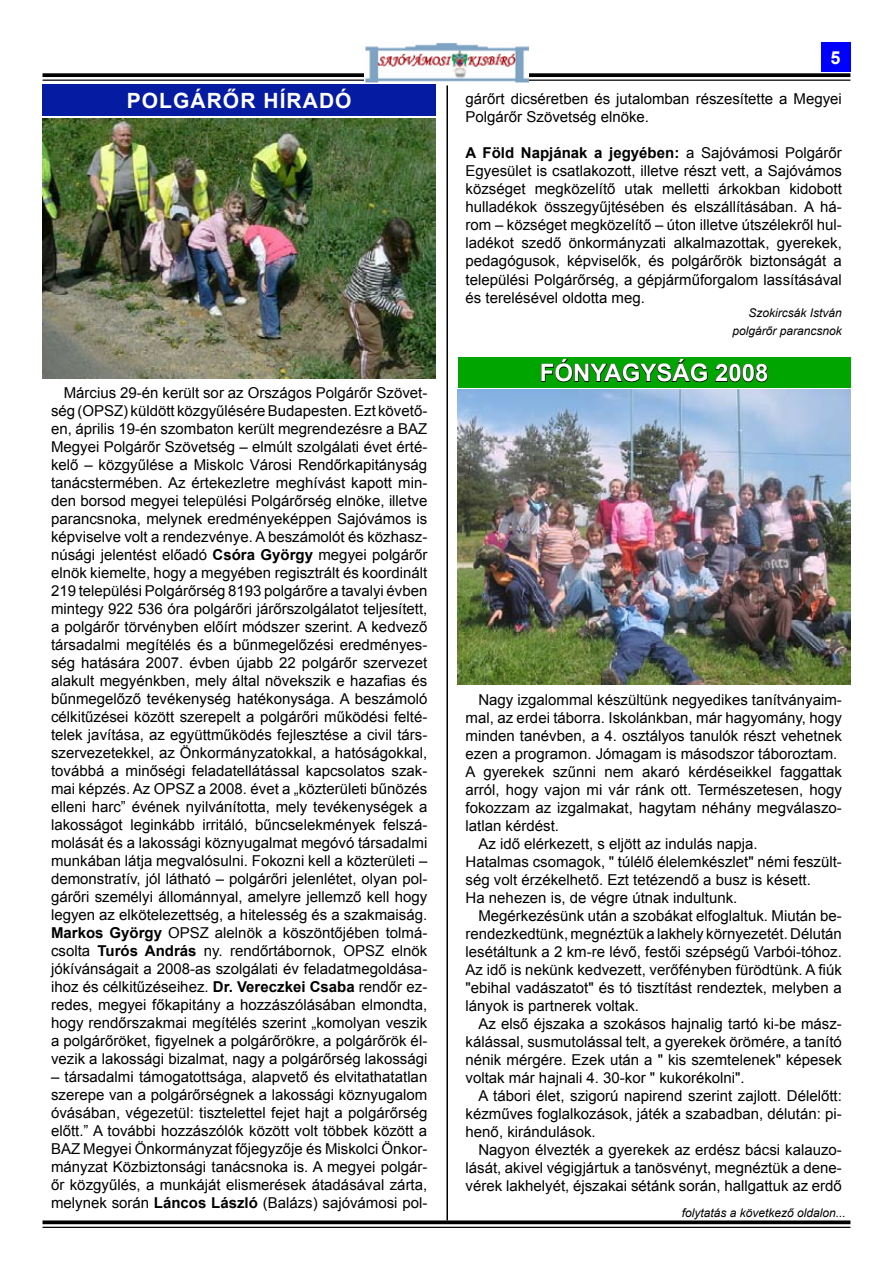
<style>
.page{position:relative;width:893px;height:1263px;background:#fff}
.page>*{position:absolute;margin:0;border:0;box-sizing:border-box;transform-origin:0 0}
.t1{font:700 24px "Arial";color:#fff}
.t2{font:700 21px "Arial";letter-spacing:.05em;color:#fff}
.t3{font:700 18px "Arial";color:#fff}
.t4{font:15px/18px "Arial";color:#000;text-align:justify}
.t5{font:italic 12px/18px "Arial";color:#000;text-align:right}
.s1{font-weight:700}
</style>
<div class="page">
<div style="left:821px;top:43px;width:29px;height:29px;background:#00f"></div>
<svg style="left:43px;top:73px;width:807px;height:4px;background:#131313"></svg>
<hr style="left:43px;top:80px;width:807px;height:1px;background:#000">
<img style="left:365px;top:43px;width:163px;height:40px">
<div style="left:458px;top:357px;width:392px;height:31px;background:#00a500"></div>
<svg style="left:541px;top:359px;width:167px;height:23px"></svg>
<svg style="left:715px;top:363px;width:53px;height:19px"></svg>
<img style="left:457px;top:390px;width:393px;height:295px">
<div style="left:43px;top:84px;width:393px;height:32px;background:#041ba2"></div>
<img style="left:43px;top:118px;width:392px;height:261px">
<hr style="left:446px;top:85px;width:2px;height:1135px;background:#000">
<svg style="left:43px;top:1220px;width:807px;height:4px;background:#1d1d1d"></svg>
<hr style="left:43px;top:1227px;width:807px;height:1px;background:#000">
<p class="t3" style="left:831px;top:46px;width:12px">5</p>
<h2 class="t2" style="left:127px;top:87px;width:226px">POLGÁRŐR HÍRADÓ</h2>
<p class="t4" style="left:466px;top:90px;width:378px">gárőrt dicséretben és jutalomban részesítette a Megyei<br>Polgárőr Szövetség elnöke.</p>
<p class="t4" style="left:466px;top:144px;width:378px"><span class="s1">A Föld Napjának a jegyében:</span> a Sajóvámosi Polgárőr Egyesület is csatlakozott, illetve részt vett, a Sajóvámos községet megközelítő utak melletti árkokban kidobott hulladékok összegyűjtésében és elszállításában. A há&shy;rom – községet megközelítő – úton illetve útszélekről hul&shy;ladékot szedő önkormányzati alkalmazottak, gyerekek, pedagógusok, képviselők, és polgárőrök biztonságát a települési Polgárőrség, a gépjárműforgalom lassításával és terelésével oldotta meg.</p>
<p class="t5" style="left:732px;top:304px;width:111px">Szokircsák István polgárőr parancsnok</p>
<p class="t4" style="left:51px;top:384px;width:378px;text-indent:13px">Március 29-én került sor az Országos Polgárőr Szövet&shy;ség (OPSZ) küldött közgyűlésére Budapesten. Ezt követő&shy;en, április 19-én szombaton került megrendezésre a BAZ Megyei Polgárőr Szövetség – elmúlt szolgálati évet érté&shy;kelő – közgyűlése a Miskolc Városi Rendőrkapitányság tanácstermében. Az értekezletre meghívást kapott min&shy;den borsod megyei települési Polgárőrség elnöke, illetve parancsnoka, melynek eredményeképpen Sajóvámos is képviselve volt a rendezvénye. A beszámolót és közhasz&shy;núsági jelentést előadó <span class="s1">Csóra György</span> megyei polgárőr elnök kiemelte, hogy a megyében regisztrált és koordinált 219 települési Polgárőrség 8193 polgárőre a tavalyi évben mintegy 922 536 óra polgárőri járőrszolgálatot teljesített, a polgárőr törvényben előírt módszer szerint. A kedvező társadalmi megítélés és a bűnmegelőzési eredményes&shy;ség hatására 2007. évben újabb 22 polgárőr szervezet alakult megyénkben, mely által növekszik e hazafias és bűnmegelőző tevékenység hatékonysága. A beszámoló célkitűzései között szerepelt a polgárőri működési felté&shy;telek javítása, az együttműködés fejlesztése a civil társ&shy;szervezetekkel, az Önkormányzatokkal, a hatóságokkal, továbbá a minőségi feladatellátással kapcsolatos szak&shy;mai képzés. Az OPSZ a 2008. évet a „közterületi bűnözés elleni harc” évének nyilvánította, mely tevékenységek a lakosságot leginkább irritáló, bűncselekmények felszá&shy;molását és a lakossági köznyugalmat megóvó társadalmi munkában látja megvalósulni. Fokozni kell a közterületi – demonstratív, jól látható – polgárőri jelenlétet, olyan pol&shy;gárőri személyi állománnyal, amelyre jellemző kell hogy legyen az elkötelezettség, a hitelesség és a szakmaiság.<br><span class="s1">Markos György</span> OPSZ alelnök a köszöntőjében tolmá&shy;csolta <span class="s1">Turós András</span> ny. rendőrtábornok, OPSZ elnök jókívánságait a 2008-as szolgálati év feladatmegoldása&shy;ihoz és célkitűzéseihez. <span class="s1">Dr. Vereczkei Csaba</span> rendőr ez&shy;redes, megyei főkapitány a hozzászólásában elmondta, hogy rendőrszakmai megítélés szerint „komolyan veszik a polgárőröket, figyelnek a polgárőrökre, a polgárőrök él&shy;vezik a lakossági bizalmat, nagy a polgárőrség lakossági</p>
<p class="t4" style="left:51px;top:1068px;width:378px">– társadalmi támogatottsága, alapvető és elvitathatatlan szerepe van a polgárőrségnek a lakossági köznyugalom óvásában, végezetül: tisztelettel fejet hajt a polgárőrség előtt.” A további hozzászólók között volt többek között a BAZ Megyei Önkormányzat főjegyzője és Miskolci Önkor&shy;mányzat Közbiztonsági tanácsnoka is. A megyei polgár&shy;őr közgyűlés, a munkáját elismerések átadásával zárta, melynek során <span class="s1">Láncos László</span> (Balázs) sajóvámosi pol-</p>
<h1 class="t1" style="left:540px;top:357px;width:230px">FÓNYAGYSÁG 2008</h1>
<p class="t4" style="left:478px;top:691px;width:365px">Nagy izgalommal készültünk negyedikes tanítványaim-</p>
<p class="t4" style="left:466px;top:709px;width:378px">mal, az erdei táborra. Iskolánkban, már hagyomány, hogy</p>
<p class="t4" style="left:466px;top:727px;width:378px">minden tanévben, a 4. osztályos tanulók részt vehetnek</p>
<p class="t4" style="left:466px;top:745px;width:373px">ezen a programon. Jómagam is másodszor táboroztam.</p>
<p class="t4" style="left:466px;top:763px;width:378px">A gyerekek szűnni nem akaró kérdéseikkel faggattak</p>
<p class="t4" style="left:466px;top:781px;width:378px">arról, hogy vajon mi vár ránk ott. Természetesen, hogy</p>
<p class="t4" style="left:466px;top:799px;width:378px">fokozzam az izgalmakat, hagytam néhány megválaszo-</p>
<p class="t4" style="left:466px;top:817px;width:95px">latlan kérdést.</p>
<p class="t4" style="left:478px;top:835px;width:281px">Az idő elérkezett, s eljött az indulás napja.</p>
<p class="t4" style="left:466px;top:853px;width:378px">Hatalmas csomagok, " túlélő élelemkészlet" némi feszült-</p>
<p class="t4" style="left:466px;top:871px;width:347px">ség volt érzékelhető. Ezt tetézendő a busz is késett.</p>
<p class="t4" style="left:466px;top:889px;width:273px">Ha nehezen is, de végre útnak indultunk.</p>
<p class="t4" style="left:478px;top:907px;width:365px">Megérkezésünk után a szobákat elfoglaltuk. Miután be-</p>
<p class="t4" style="left:466px;top:925px;width:378px">rendezkedtünk, megnéztük a lakhely környezetét. Délután</p>
<p class="t4" style="left:466px;top:943px;width:378px">lesétáltunk a 2 km-re lévő, festői szépségű Varbói-tóhoz.</p>
<p class="t4" style="left:466px;top:961px;width:378px">Az idő is nekünk kedvezett, verőfényben fürödtünk. A fiúk</p>
<p class="t4" style="left:466px;top:979px;width:378px">"ebihal vadászatot" és tó tisztítást rendeztek, melyben a</p>
<p class="t4" style="left:466px;top:997px;width:175px">lányok is partnerek voltak.</p>
<p class="t4" style="left:478px;top:1015px;width:365px">Az első éjszaka a szokásos hajnalig tartó ki-be mász-</p>
<p class="t4" style="left:466px;top:1033px;width:378px">kálással, susmutolással telt, a gyerekek örömére, a tanító</p>
<p class="t4" style="left:466px;top:1051px;width:378px">nénik mérgére. Ezek után a " kis szemtelenek" képesek</p>
<p class="t4" style="left:466px;top:1069px;width:281px">voltak már hajnali 4. 30-kor " kukorékolni".</p>
<p class="t4" style="left:478px;top:1087px;width:365px">A tábori élet, szigorú napirend szerint zajlott. Délelőtt:</p>
<p class="t4" style="left:466px;top:1105px;width:378px">kézműves foglalkozások, játék a szabadban, délután: pi-</p>
<p class="t4" style="left:466px;top:1123px;width:132px">henő, kirándulások.</p>
<p class="t4" style="left:478px;top:1141px;width:365px">Nagyon élvezték a gyerekek az erdész bácsi kalauzo-</p>
<p class="t4" style="left:466px;top:1159px;width:378px">lását, akivel végigjártuk a tanösvényt, megnéztük a dene-</p>
<p class="t4" style="left:466px;top:1177px;width:378px">vérek lakhelyét, éjszakai sétánk során, hallgattuk az erdő</p>
<p class="t5" style="left:682px;top:1204px;width:166px">folytatás a következő oldalon...</p>
</div>
